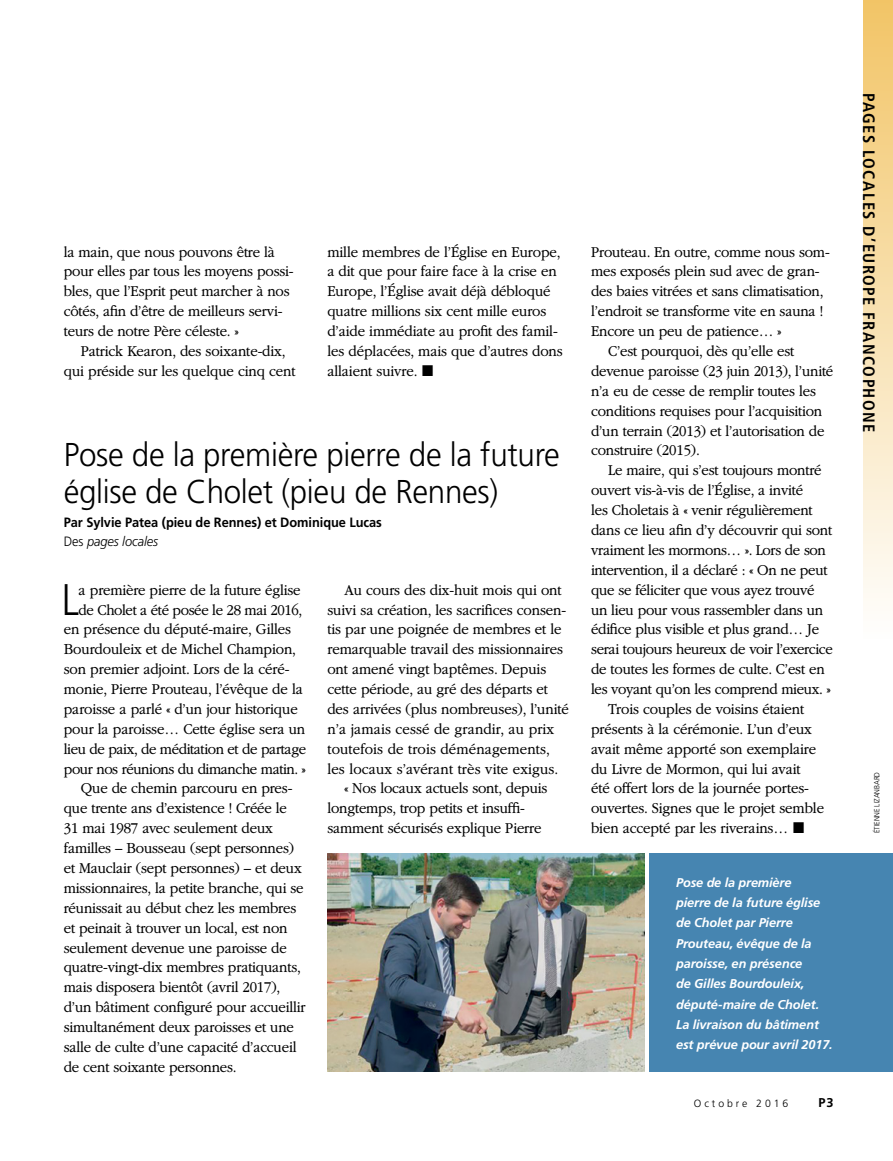
<style>
.page{position:relative;width:893px;height:1161px;background:#fff}
.page>*{position:absolute;margin:0;border:0;box-sizing:border-box;transform-origin:0 0}
.ARTCL_para_first_NEW{font:300 44.25px "Frutigerlds Lat";color:#000;scale:.88 1}
.FIGimg_title{font:300 33px/37.5px "Frutigerlds Lat";letter-spacing:-.01em;color:#000;scale:.95 1}
.t1{font:700 condensed 16.5px "Frutigerlds Lat";letter-spacing:.085em;color:#000}
.ARTCL_para_NEWS{font:300 15.75px/20px "Garamondlds Lat Plus";letter-spacing:-.015em;color:#000;scale:.95 1}
.ARTCL_para_first_NEW-2{font:300 15.75px "Garamondlds Lat Plus";letter-spacing:-.01em;color:#000;scale:.95 1}
.ARTCL_para_first_NEW-3{font:300 15.75px "Garamondlds Lat Plus";letter-spacing:-.03em;color:#000;scale:.95 1}
.ARTCL-BY_para_first{font:700 13.5px "Frutigerlds Lat";letter-spacing:-.005em;color:#000;scale:.95 1}
.ARTCL-BY_para{font:italic 300 13.5px "Frutigerlds Lat";letter-spacing:-.005em;color:#000;scale:.95 1}
.FIGimg_CAP_para_NEWS{font:italic 700 12.75px/20.2px "Frutigerlds Lat";letter-spacing:-.01em;color:#fff}
.t2{font:700 12.75px "Frutigerlds Lat";color:#000}
.t3{font:300 10.5px "Frutigerlds Lat";letter-spacing:.28em;color:#000}
.FIGimg-CRDT_para_FL{font:300 7.5px "Frutigerlds Lat";letter-spacing:-.01em;color:#000;scale:.95 1}
.s1{font-style:normal}
</style>
<div class="page">
<div style="left:863px;top:0;width:30px;height:639px;background:linear-gradient(to bottom,#f2c466,#fefefd)"></div>
<img style="left:327px;top:853px;width:318px;height:219px">
<div style="left:649px;top:853px;width:244px;height:219px;background:#4685b1"></div>
<p class="ARTCL_para_NEWS" style="left:327px;top:241px;width:249px">mille membres de l’Église en Europe, a dit que pour faire face à la crise en Europe, l’Église avait déjà débloqué quatre millions six cent mille euros d’aide immédiate au profit des famil&shy;les déplacées, mais que d’autres dons allaient suivre. ◼</p>
<p class="ARTCL_para_NEWS" style="left:591px;top:241px;width:253px">Prouteau. En outre, comme nous som&shy;mes exposés plein sud avec de gran&shy;des baies vitrées et sans climatisation, l’endroit se transforme vite en sauna !<br>Encore un peu de patience… »</p>
<p class="ARTCL_para_NEWS" style="left:64px;top:241px;width:243px">la main, que nous pouvons être là pour elles par tous les moyens possi&shy;bles, que l’Esprit peut marcher à nos côtés, afin d’être de meilleurs servi&shy;teurs de notre Père céleste. »</p>
<p class="ARTCL_para_NEWS" style="left:64px;top:341px;width:246px;text-align:center">Patrick Kearon, des soixante-dix,<br>qui préside sur les quelque cinq cent</p>
<p class="ARTCL_para_NEWS" style="left:591px;top:341px;width:257px;text-indent:17px">C’est pourquoi, dès qu’elle est devenue paroisse (23 juin 2013), l’unité n’a eu de cesse de remplir toutes les conditions requises pour l’acquisition d’un terrain (2013) et l’autorisation de construire (2015).</p>
<p class="ARTCL_para_NEWS" style="left:591px;top:460px;width:256px;text-indent:17px">Le maire, qui s’est toujours montré ouvert vis-à-vis de l’Église, a invité<br>les Choletais à « venir régulièrement dans ce lieu afin d’y découvrir qui sont vraiment les mormons… ». Lors de son intervention, il a déclaré : « On ne peut que se féliciter que vous ayez trouvé un lieu pour vous rassembler dans un édifice plus visible et plus grand… Je serai toujours heureux de voir l’exercice de toutes les formes de culte. C’est en les voyant qu’on les comprend mieux. »</p>
<p class="ARTCL_para_NEWS" style="left:591px;top:699px;width:247px;text-indent:17px">Trois couples de voisins étaient présents à la cérémonie. L’un d’eux avait même apporté son exemplaire du Livre de Mormon, qui lui avait<br>été offert lors de la journée portes&shy;ouvertes. Signes que le projet semble bien accepté par les riverains… ◼</p>
<p class="FIGimg_title" style="left:64px;top:435px;width:524px">Pose de la première pierre de la future église de Cholet (pieu de Rennes)</p>
<p class="ARTCL-BY_para_first" style="left:64px;top:512px;width:336px">Par Sylvie Patea (pieu de Rennes) et Dominique Lucas</p>
<p class="ARTCL-BY_para" style="left:64px;top:531px;width:101px"><span class="s1">Des</span> pages locales</p>
<p class="ARTCL_para_first_NEW" style="left:62px;top:567px;width:21px">L</p>
<p class="ARTCL_para_first_NEW-2" style="left:79px;top:578px;width:235px">a première pierre de la future église</p>
<p class="ARTCL_para_NEWS" style="left:327px;top:579px;width:256px;text-indent:17px">Au cours des dix-huit mois qui ont suivi sa création, les sacrifices consen&shy;tis par une poignée de membres et le remarquable travail des missionnaires ont amené vingt baptêmes. Depuis cette période, au gré des départs et des arrivées (plus nombreuses), l’unité n’a jamais cessé de grandir, au prix toutefois de trois déménagements, les locaux s’avérant très vite exigus.</p>
<p class="ARTCL_para_NEWS" style="left:327px;top:778px;width:233px;text-indent:17px">« Nos locaux actuels sont, depuis longtemps, trop petits et insuffi&shy;samment sécurisés explique Pierre</p>
<p class="ARTCL_para_first_NEW-3" style="left:79px;top:598px;width:237px">de Cholet a été posée le 28 mai 2016,</p>
<p class="ARTCL_para_first_NEW-2" style="left:64px;top:618px;width:241px">en présence du député-maire, Gilles</p>
<p class="ARTCL_para_first_NEW-2" style="left:64px;top:638px;width:246px">Bourdouleix et de Michel Champion,</p>
<p class="ARTCL_para_first_NEW-2" style="left:64px;top:658px;width:239px">son premier adjoint. Lors de la céré-</p>
<p class="ARTCL_para_first_NEW-2" style="left:64px;top:678px;width:253px">monie, Pierre Prouteau, l’évêque de la</p>
<p class="ARTCL_para_first_NEW-2" style="left:64px;top:697px;width:248px">paroisse a parlé « d’un jour historique</p>
<p class="ARTCL_para_first_NEW-2" style="left:64px;top:717px;width:256px">pour la paroisse… Cette église sera un</p>
<p class="ARTCL_para_first_NEW-3" style="left:64px;top:737px;width:257px">lieu de paix, de méditation et de partage</p>
<p class="ARTCL_para_first_NEW-3" style="left:64px;top:757px;width:256px">pour nos réunions du dimanche matin. »</p>
<p class="ARTCL_para_NEWS" style="left:64px;top:778px;width:256px;text-indent:17px">Que de chemin parcouru en pres&shy;que trente ans d’existence ! Créée le 31 mai 1987 avec seulement deux familles – Bousseau (sept personnes) et Mauclair (sept personnes) – et deux missionnaires, la petite branche, qui se réunissait au début chez les membres et peinait à trouver un local, est non seulement devenue une paroisse de quatre-vingt-dix membres pratiquants, mais disposera bientôt (avril 2017), d’un bâtiment configuré pour accueillir simultanément deux paroisses et une salle de culte d’une capacité d’accueil de cent soixante personnes.</p>
<p class="FIGimg_CAP_para_NEWS" style="left:676px;top:872px;width:158px">Pose de la première<br>pierre de la future église de Cholet par Pierre<br>Prouteau, évêque de la paroisse, en présence<br>de Gilles Bourdouleix, député-maire de Cholet.<br>La livraison du bâtiment est prévue pour avril 2017.</p>
<p class="t3" style="left:694px;top:1095px;width:96px">Octobre 2016</p>
<p class="t2" style="left:819px;top:1092px;width:16px">P3</p>
<p class="t1" style="left:881px;top:93px;width:341px;rotate:90deg">PAGES LOCALES D’EUROPE FRANCOPHONE</p>
<p class="FIGimg-CRDT_para_FL" style="left:871px;top:833px;width:66px;rotate:-90deg">ÉTIENNE LIZANBARD</p>
</div>
